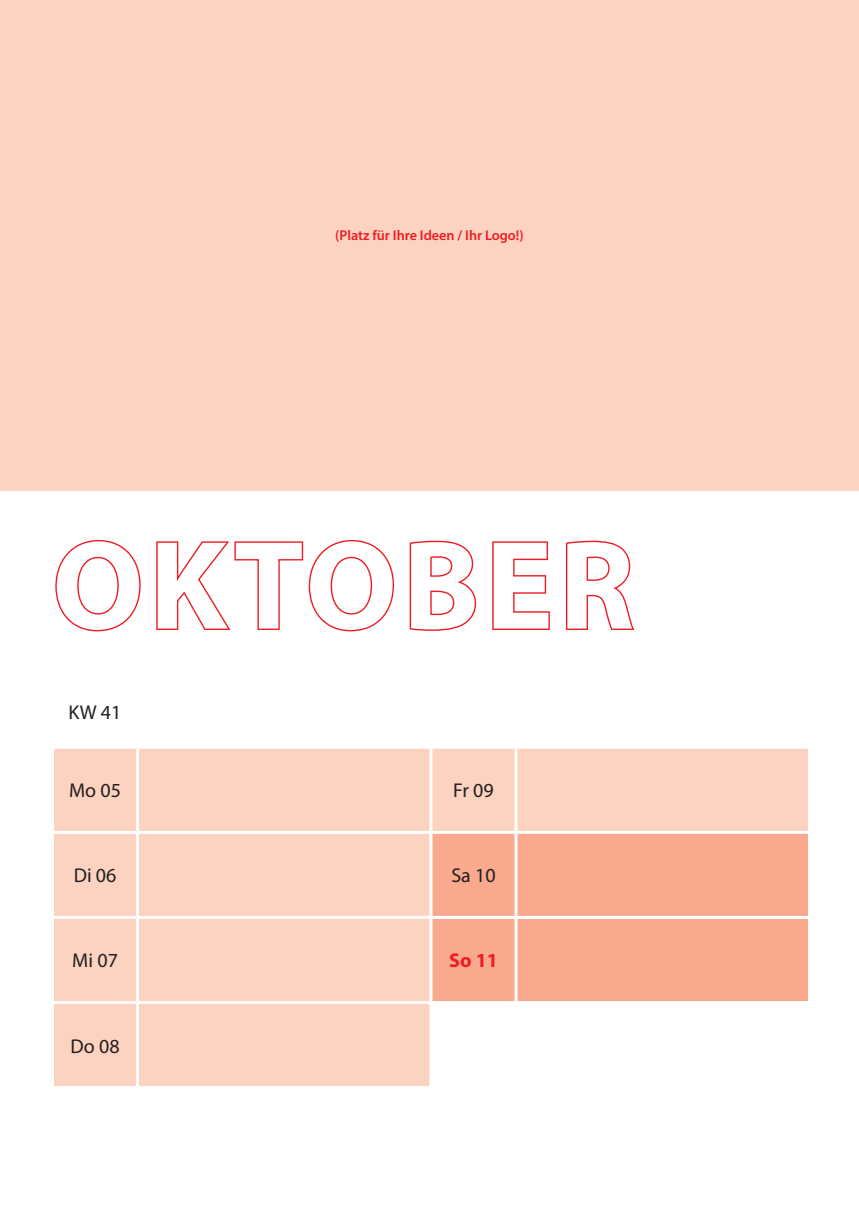
<style>
.page{position:relative;width:859px;height:1208px;background:#fff}
.page>*{position:absolute;margin:0;border:0;box-sizing:border-box;transform-origin:0 0}
.t1{font:700 127.3px "Myriad Pro";letter-spacing:.045em;color:#fff}
.t2{font:20px "Myriad Pro";color:#231f20}
.t3{font:700 20px "Myriad Pro";color:#ee1d23}
.t4{font:600 14.1px "Myriad Pro";color:#ee1d23}
</style>
<div class="page">
<svg style="left:54px;top:749px;width:754px;height:337px;fill:#fcd2c0"></svg>
<div style="left:432px;top:834px;width:376px;height:167px;background:#f8a98e"></div>
<hr style="left:136px;top:749px;width:3px;height:82px;background:#fff">
<hr style="left:429px;top:749px;width:3px;height:82px;background:#fff">
<hr style="left:514px;top:749px;width:3px;height:82px;background:#fff">
<hr style="left:51px;top:831px;width:87px;height:3px;background:#fff">
<hr style="left:138px;top:831px;width:293px;height:3px;background:#fff">
<hr style="left:136px;top:834px;width:3px;height:82px;background:#fff">
<hr style="left:431px;top:831px;width:85px;height:3px;background:#fff">
<hr style="left:429px;top:834px;width:3px;height:82px;background:#fff">
<hr style="left:516px;top:831px;width:295px;height:3px;background:#fff">
<hr style="left:514px;top:834px;width:3px;height:82px;background:#fff">
<hr style="left:51px;top:916px;width:87px;height:3px;background:#fff">
<hr style="left:138px;top:916px;width:293px;height:3px;background:#fff">
<hr style="left:136px;top:919px;width:3px;height:82px;background:#fff">
<hr style="left:431px;top:916px;width:85px;height:3px;background:#fff">
<hr style="left:429px;top:919px;width:3px;height:82px;background:#fff">
<hr style="left:516px;top:916px;width:295px;height:3px;background:#fff">
<hr style="left:514px;top:919px;width:3px;height:82px;background:#fff">
<hr style="left:51px;top:1001px;width:87px;height:3px;background:#fff">
<hr style="left:138px;top:1001px;width:293px;height:3px;background:#fff">
<hr style="left:136px;top:1004px;width:3px;height:82px;background:#fff">
<hr style="left:431px;top:1001px;width:85px;height:3px;background:#fff">
<hr style="left:429px;top:1004px;width:3px;height:82px;background:#fff">
<hr style="left:516px;top:1001px;width:295px;height:3px;background:#fff">
<hr style="left:514px;top:1004px;width:3px;height:82px;background:#fff">
<svg style="left:55px;top:540px;width:86px;height:92px"></svg>
<svg style="left:156px;top:540px;width:238px;height:92px"></svg>
<svg style="left:409px;top:540px;width:68px;height:91px"></svg>
<svg style="left:492px;top:541px;width:58px;height:89px"></svg>
<svg style="left:566px;top:540px;width:69px;height:90px"></svg>
<div style="left:0;top:0;width:859px;height:490px;background:#fcd2c0"></div>
<p class="t4" style="left:335px;top:227px;width:190px">(Platz für Ihre Ideen / Ihr Logo!)</p>
<h1 class="t1" style="left:52px;top:502px;width:584px">OKTOBER</h1>
<p class="t2" style="left:69px;top:700px;width:54px">KW 41</p>
<p class="t2" style="left:69px;top:778px;width:53px">Mo 05</p>
<p class="t2" style="left:453px;top:778px;width:42px">Fr 09</p>
<p class="t2" style="left:74px;top:863px;width:44px">Di 06</p>
<p class="t2" style="left:451px;top:863px;width:46px">Sa 10</p>
<p class="t2" style="left:72px;top:948px;width:47px">Mi 07</p>
<p class="t3" style="left:449px;top:947px;width:50px">So 11</p>
<p class="t2" style="left:70px;top:1033px;width:51px">Do 08</p>
</div>
